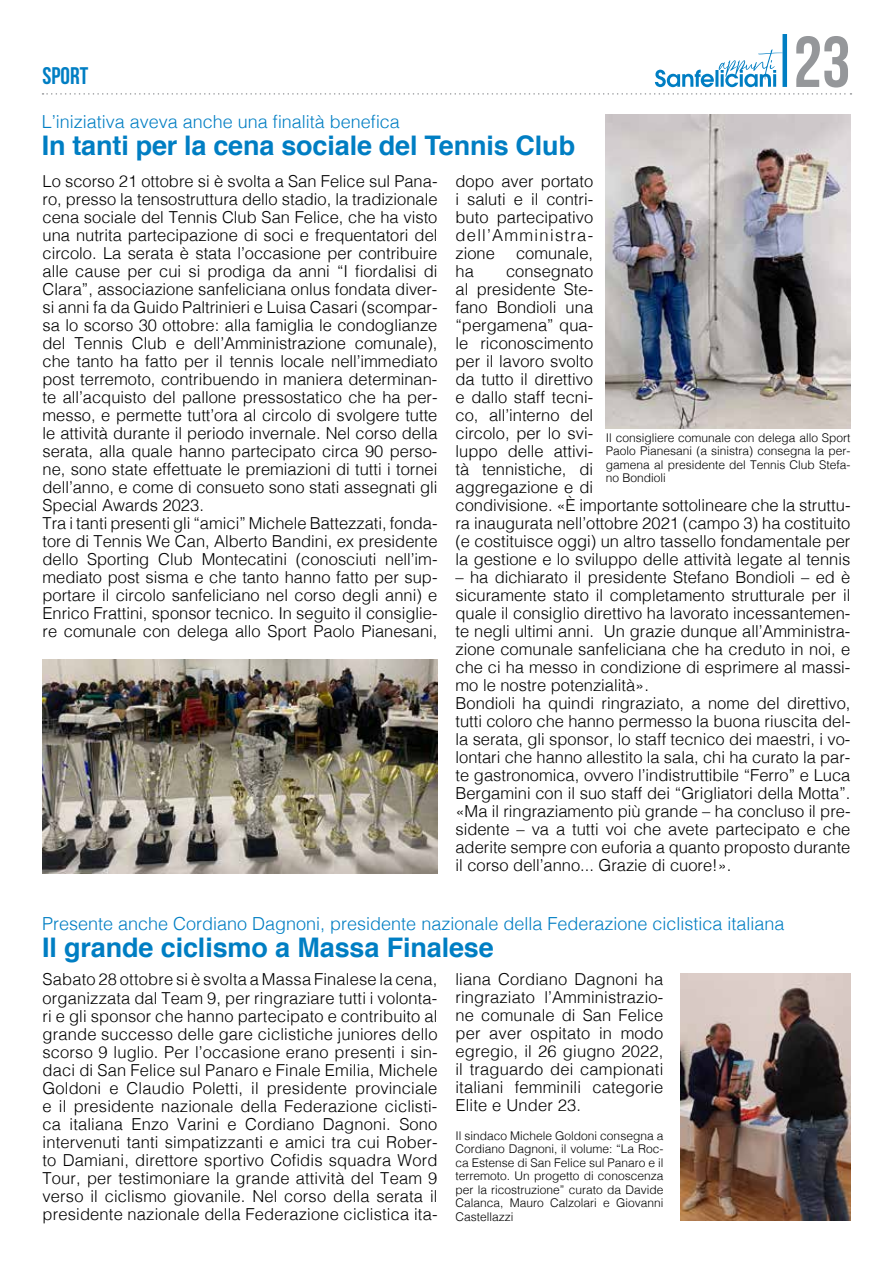
<style>
.page{position:relative;width:893px;height:1263px;background:#fff}
.page>*{position:absolute;margin:0;border:0;box-sizing:border-box;transform-origin:0 0}
.t1{font:72px "Bebas Neue";color:#95979a}
.t2{font:700 27px "Helvetica";letter-spacing:-.005em;color:#007ec3}
.t3{font:24px "Bebas Neue";color:#007ec3}
.t4{font:300 18px "Helvetica";color:#007ec3}
.t5{font:300 16.5px/18px "Helvetica";color:#000}
.t6{font:300 12px/13.5px "Helvetica";color:#000;text-align:justify}
</style>
<div class="page">
<svg style="left:43px;top:93px;width:808px;height:2px"></svg>
<div style="left:782px;top:34px;width:5px;height:53px;background:#007ec3"></div>
<svg style="left:655px;top:49px;width:128px;height:38px"></svg>
<img style="left:606px;top:115px;width:244px;height:314px">
<img style="left:42px;top:659px;width:395px;height:214px">
<img style="left:681px;top:973px;width:169px;height:247px">
<h3 class="t3" style="left:43px;top:62px;width:47px">SPORT</h3>
<h1 class="t1" style="left:793px;top:23px;width:59px">23</h1>
<p class="t4" style="left:42px;top:106px;width:360px">L’iniziativa aveva anche una finalità benefica</p>
<h2 class="t2" style="left:42px;top:123px;width:535px">In tanti per la cena sociale del Tennis Club</h2>
<p class="t5" style="left:455px;top:171px;width:139px;text-align:justify">dopo aver portato i saluti e il contri&shy;buto partecipativo dell’Amministra&shy;zione</p>
<p class="t5" style="left:43px;top:171px;width:396px">Lo scorso 21 ottobre si è svolta a San Felice sul Pana&shy;ro, presso la tensostruttura dello stadio, la tradizionale cena sociale del Tennis Club San Felice, che ha visto una nutrita partecipazione di soci e frequentatori del circolo. La serata è stata l’occasione per contribuire alle cause per cui si prodiga da anni “I fiordalisi di Clara”, associazione sanfeliciana onlus fondata diver&shy;si anni fa da Guido Paltrinieri e Luisa Casari (scompar&shy;sa lo scorso 30 ottobre: alla famiglia le condoglianze del Tennis Club e dell’Amministrazione comunale), che tanto ha fatto per il tennis locale nell’immediato post terremoto, contribuendo in maniera determinan&shy;te all’acquisto del pallone pressostatico che ha per&shy;messo, e permette tutt’ora al circolo di svolgere tutte le attività durante il periodo invernale. Nel corso della serata, alla quale hanno partecipato circa 90 perso&shy;ne, sono state effettuate le premiazioni di tutti i tornei dell’anno, e come di consueto sono stati assegnati gli Special Awards 2023.<br>Tra i tanti presenti gli “amici” Michele Battezzati, fonda&shy;tore di Tennis We Can, Alberto Bandini, ex presidente dello Sporting Club Montecatini (conosciuti nell’im&shy;mediato post sisma e che tanto hanno fatto per sup&shy;portare il circolo sanfeliciano nel corso degli anni) e Enrico Frattini, sponsor tecnico. In seguito il consiglie&shy;re comunale con delega allo Sport Paolo Pianesani,</p>
<p class="t5" style="left:516px;top:243px;width:79px">comunale,</p>
<p class="t5" style="left:455px;top:261px;width:20px">ha</p>
<p class="t5" style="left:455px;top:261px;width:396px;text-indent:51px">consegnato<br>al presidente Ste-<br>fano Bondioli una<br>“pergamena” qua-<br>le riconoscimento<br>per il lavoro svolto<br>da tutto il direttivo<br>e dallo staff tecni-<br>co, all’interno del<br>circolo, per lo svi-<br>luppo delle attivi-<br>tà tennistiche, di<br>aggregazione e di<br>condivisione. «È importante sottolineare che la struttu&shy;ra inaugurata nell’ottobre 2021 (campo 3) ha costituito (e costituisce oggi) un altro tassello fondamentale per la gestione e lo sviluppo delle attività legate al tennis</p>
<p class="t5" style="left:455px;top:567px;width:396px">– ha dichiarato il presidente Stefano Bondioli – ed è sicuramente stato il completamento strutturale per il quale il consiglio direttivo ha lavorato incessantemen&shy;te negli ultimi anni. Un grazie dunque all’Amministra&shy;zione comunale sanfeliciana che ha creduto in noi, e che ci ha messo in condizione di esprimere al massi&shy;mo le nostre potenzialità».<br>Bondioli ha quindi ringraziato, a nome del direttivo, tutti coloro che hanno permesso la buona riuscita del&shy;la serata, gli sponsor, lo staff tecnico dei maestri, i vo&shy;lontari che hanno allestito la sala, chi ha curato la par&shy;te gastronomica, ovvero l’indistruttibile “Ferro” e Luca Bergamini con il suo staff dei “Grigliatori della Motta”. «Ma il ringraziamento più grande – ha concluso il pre&shy;sidente – va a tutti voi che avete partecipato e che aderite sempre con euforia a quanto proposto durante il corso dell’anno... Grazie di cuore!».</p>
<p class="t6" style="left:606px;top:430px;width:246px">Il consigliere comunale con delega allo Sport Paolo Pianesani (a sinistra) consegna la per&shy;gamena al presidente del Tennis Club Stefa&shy;no Bondioli</p>
<p class="t4" style="left:42px;top:908px;width:744px">Presente anche Cordiano Dagnoni, presidente nazionale della Federazione ciclistica italiana</p>
<h2 class="t2" style="left:42px;top:926px;width:453px">Il grande ciclismo a Massa Finalese</h2>
<p class="t5" style="left:43px;top:969px;width:396px;text-align:justify">Sabato 28 ottobre si è svolta a Massa Finalese la cena, organizzata dal Team 9, per ringraziare tutti i volonta&shy;ri e gli sponsor che hanno partecipato e contribuito al grande successo delle gare ciclistiche juniores dello scorso 9 luglio. Per l’occasione erano presenti i sin&shy;daci di San Felice sul Panaro e Finale Emilia, Michele Goldoni e Claudio Poletti, il presidente provinciale e il presidente nazionale della Federazione ciclisti&shy;ca italiana Enzo Varini e Cordiano Dagnoni. Sono intervenuti tanti simpatizzanti e amici tra cui Rober&shy;to Damiani, direttore sportivo Cofidis squadra Word Tour, per testimoniare la grande attività del Team 9 verso il ciclismo giovanile. Nel corso della serata il presidente nazionale della Federazione ciclistica ita-</p>
<p class="t5" style="left:455px;top:969px;width:209px;text-align:justify">liana Cordiano Dagnoni ha ringraziato l’Amministrazio&shy;ne comunale di San Felice per aver ospitato in modo egregio, il 26 giugno 2022, il traguardo dei campionati italiani femminili categorie Elite e Under 23.</p>
<p class="t6" style="left:455px;top:1128px;width:209px">Il sindaco Michele Goldoni consegna a Cordiano Dagnoni, il volume: “La Roc&shy;ca Estense di San Felice sul Panaro e il terremoto. Un progetto di conoscenza per la ricostruzione” curato da Davide Calanca, Mauro Calzolari e Giovanni Castellazzi</p>
</div>
